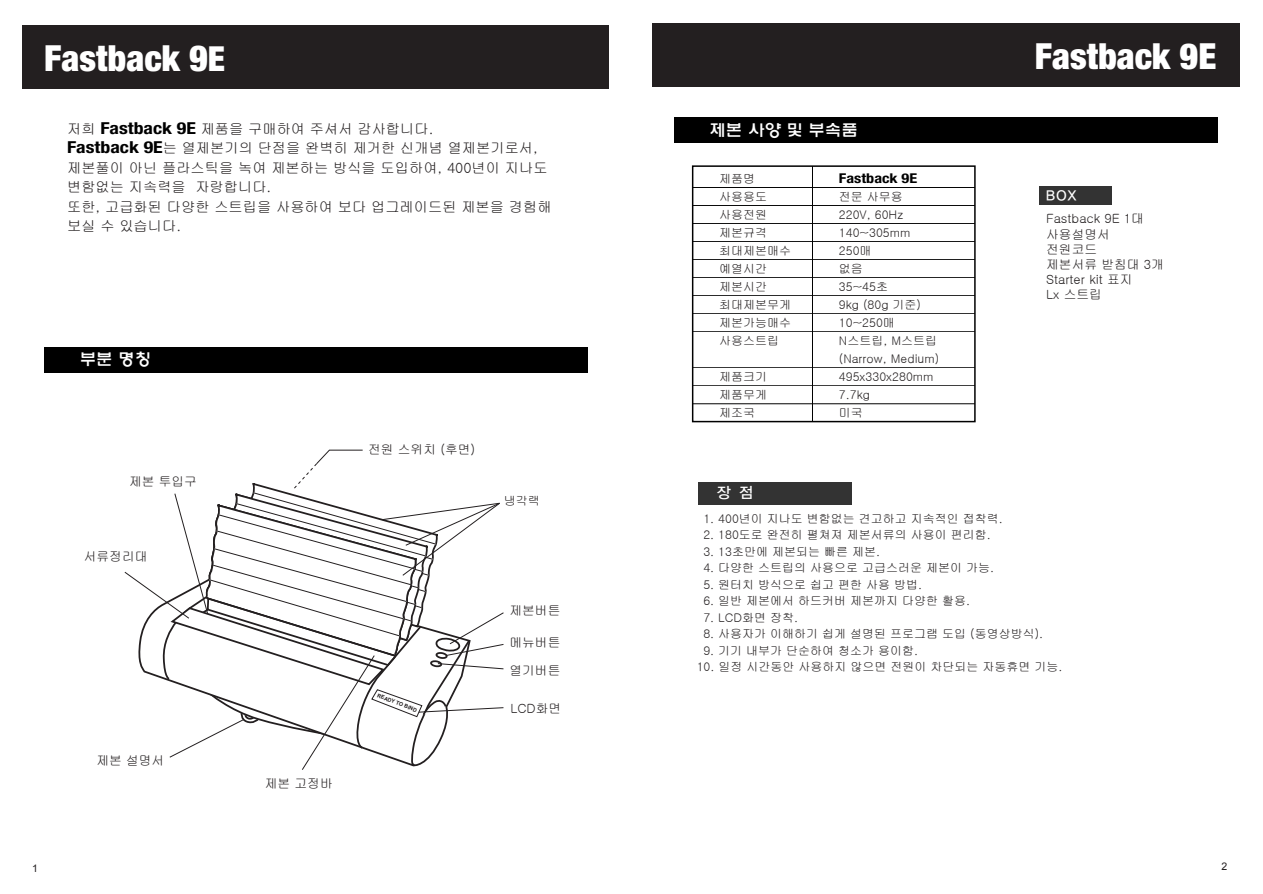
<style>
.page{position:relative;width:1263px;height:894px;background:#fff}
.page>*{position:absolute;margin:0;border:0;box-sizing:border-box;transform-origin:0 0}
.t1{font:900 condensed 36px "Helvetica Neue";color:#fff}
.t2{font:16.5px "H Ywul M";color:#fff}
.t3{font:15px "YDIYGO130 KS Cpc EUC H";color:#fff}
.t4{font:14.25px/19.5px "Gulim";color:#231f20}
.t5{font:700 condensed 13.5px "Helvetica Neue";color:#000;scale:1.2 1}
.t6{font:12.75px/15px "Gulim";color:#231f20}
.t7{font:12px/18px "Gulim";color:#231f20}
.t8{font:10.5px "Arial";color:#231f20}
.t9{font:700 5.4px "Arial";color:#231f20}
.s1{font-size:34.5px}
.s2{font-family:"Helvetica Neue";font-weight:700;font-stretch:condensed;font-size:16.5px;color:#000}
</style>
<div class="page">
<div style="left:652px;top:23px;width:588px;height:64px;background:#231f20"></div>
<div style="left:674px;top:117px;width:543px;height:26px;background:#000"></div>
<div style="left:22px;top:25px;width:587px;height:64px;background:#231f20"></div>
<div style="left:44px;top:347px;width:543px;height:25px;background:#000"></div>
<div style="left:698px;top:482px;width:154px;height:22px;background:#333"></div>
<div style="left:1039px;top:186px;width:73px;height:18px;background:#333"></div>
<div style="left:692px;top:165px;width:284px;height:257px;border:2px solid #000"></div>
<hr style="left:812px;top:166px;width:1px;height:255px;background:#000">
<hr style="left:693px;top:187px;width:282px;height:1px;background:#000">
<hr style="left:693px;top:205px;width:282px;height:1px;background:#000">
<hr style="left:693px;top:223px;width:282px;height:1px;background:#000">
<hr style="left:693px;top:241px;width:282px;height:1px;background:#000">
<hr style="left:693px;top:259px;width:282px;height:1px;background:#000">
<hr style="left:693px;top:277px;width:282px;height:1px;background:#000">
<hr style="left:693px;top:295px;width:282px;height:1px;background:#000">
<hr style="left:693px;top:367px;width:282px;height:1px;background:#000">
<hr style="left:693px;top:385px;width:282px;height:1px;background:#000">
<hr style="left:693px;top:403px;width:282px;height:1px;background:#000">
<hr style="left:693px;top:313px;width:282px;height:1px;background:#000">
<hr style="left:693px;top:331px;width:282px;height:1px;background:#000">
<svg style="left:124px;top:449px;width:380px;height:321px"></svg>
<h1 class="t1" style="left:44px;top:36px;width:182px">Fastback 9<span class="s1">E</span></h1>
<h1 class="t1" style="left:1035px;top:34px;width:183px">Fastback 9E</h1>
<p class="t4" style="left:67px;top:119px;width:486px">저희 <span class="s2">Fastback 9E</span> 제품을 구매하여 주셔서 감사합니다.<br><span class="s2">Fastback 9E</span>는 열제본기의 단점을 완벽히 제거한 신개념 열제본기로서, 제본풀이 아닌 플라스틱을 녹여 제본하는 방식을 도입하여, 400년이 지나도 변함없는 지속력을 자랑합니다.<br>또한, 고급화된 다양한 스트립을 사용하여 보다 업그레이드된 제본을 경험해 보실 수 있습니다.</p>
<h2 class="t2" style="left:80px;top:351px;width:73px">부분 명칭</h2>
<p class="t6" style="left:129px;top:474px;width:69px">제본 투입구</p>
<p class="t6" style="left:84px;top:548px;width:65px">서류정리대</p>
<p class="t6" style="left:96px;top:752px;width:69px">제본 설명서</p>
<p class="t6" style="left:368px;top:442px;width:109px">전원 스위치 (후면)</p>
<p class="t7" style="left:504px;top:492px;width:37px">냉각랙</p>
<p class="t6" style="left:265px;top:775px;width:69px">제본 고정바</p>
<p class="t9" style="left:379px;top:691px;width:44px;rotate:21deg">READY TO BIND</p>
<p class="t6" style="left:509px;top:603px;width:52px">제본버튼</p>
<p class="t6" style="left:509px;top:628px;width:52px;line-height:27.8px">메뉴버튼 열기버튼</p>
<p class="t6" style="left:510px;top:700px;width:52px">LCD화면</p>
<h2 class="t2" style="left:709px;top:122px;width:150px">제본 사양 및 부속품</h2>
<p class="t7" style="left:719px;top:169px;width:73px">제품명 사용용도 사용전원 제본규격 최대제본매수 예열시간 제본시간 최대제본무게 제본가능매수 사용스트립</p>
<p class="t7" style="left:719px;top:367px;width:49px;text-align:justify">제품크기 제품무게 제조국</p>
<p class="t5" style="left:839px;top:170px;width:67px">Fastback 9E</p>
<p class="t7" style="left:839px;top:187px;width:102px">전문 사무용<br>220V, 60Hz<br>140‾305mm<br>250매<br>없음<br>35‾45초<br>9kg (80g 기준)<br>10‾250매<br>N스트립, M스트립 (Narrow, Medium)<br>495x330x280mm<br>7.7kg<br>미국</p>
<p class="t3" style="left:1046px;top:188px;width:33px">BOX</p>
<p class="t6" style="left:1046px;top:211px;width:119px">Fastback 9E 1대 사용설명서 전원코드<br>제본서류 받침대 3개<br>Starter kit 표지<br>Lx 스트립</p>
<p class="t3" style="left:716px;top:485px;width:39px">장 점</p>
<p class="t7" style="left:703px;top:509px;width:301px">1. 400년이 지나도 변함없는 견고하고 지속적인 접착력.</p>
<p class="t7" style="left:703px;top:526px;width:289px">2. 180도로 완전히 펼쳐져 제본서류의 사용이 편리함.</p>
<p class="t7" style="left:703px;top:542px;width:178px">3. 13초만에 제본되는 빠른 제본.</p>
<p class="t7" style="left:703px;top:559px;width:292px">4. 다양한 스트립의 사용으로 고급스러운 제본이 가능.</p>
<p class="t7" style="left:703px;top:575px;width:220px">5. 원터치 방식으로 쉽고 편한 사용 방법.</p>
<p class="t7" style="left:703px;top:592px;width:268px">6. 일반 제본에서 하드커버 제본까지 다양한 활용.</p>
<p class="t7" style="left:703px;top:608px;width:96px">7. LCD화면 장착.</p>
<p class="t7" style="left:703px;top:625px;width:341px">8. 사용자가 이해하기 쉽게 설명된 프로그램 도입 (동영상방식).</p>
<p class="t7" style="left:703px;top:641px;width:216px">9. 기기 내부가 단순하여 청소가 용이함.</p>
<p class="t7" style="left:697px;top:658px;width:367px">10. 일정 시간동안 사용하지 않으면 전원이 차단되는 자동휴면 기능.</p>
<p class="t8" style="left:32px;top:860px;width:7px">1</p>
<p class="t8" style="left:1221px;top:859px;width:7px">2</p>
</div>
